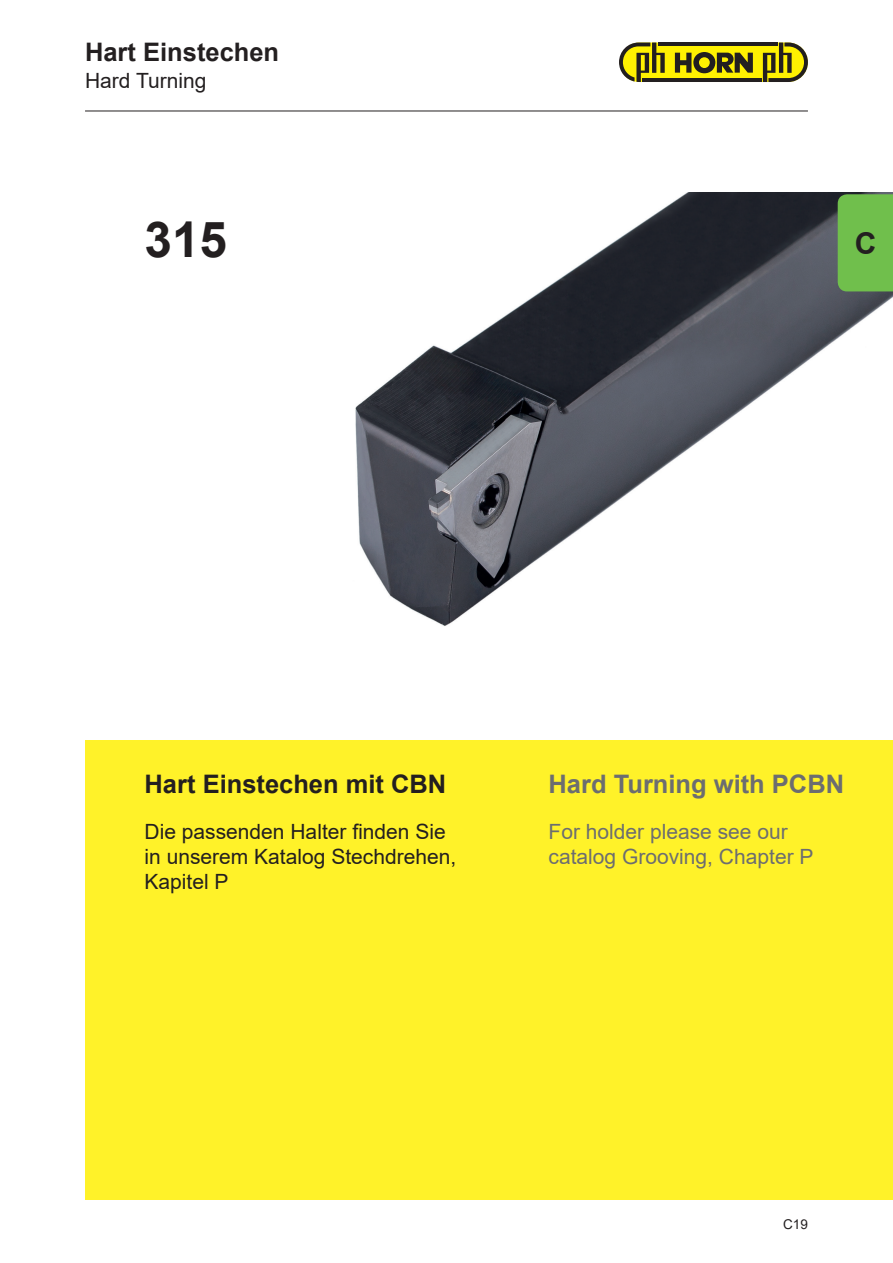
<style>
.page{position:relative;width:893px;height:1263px;background:#fff}
.page>*{position:absolute;margin:0;border:0;box-sizing:border-box;transform-origin:0 0}
.t1{font:700 49.5px "Arial";color:#231f20}
.t2{font:700 30px "Arial";color:#231f20}
.t3{font:700 25.5px "Arial";color:#231f20}
.t4{font:700 25.5px "Arial";color:#6c6d70}
.t5{font:21px/25.2px "Arial";color:#231f20}
.t6{font:21px/25.2px "Arial";color:#6c6d70}
.t7{font:13.5px "Arial";color:#231f20}
</style>
<div class="page">
<img style="left:355px;top:193px;width:538px;height:433px">
<div style="left:85px;top:740px;width:808px;height:459px;background:#fff229"></div>
<hr style="left:85px;top:111px;width:723px;height:1px;background:#231f20">
<div style="left:620px;top:43px;width:188px;height:39px;background:#fff101;border-radius:20px"></div>
<svg style="left:675px;top:52px;width:78px;height:21px"></svg>
<hr style="left:658px;top:43px;width:120px;height:3px;background:#231f20">
<hr style="left:642px;top:78px;width:120px;height:4px;background:#231f20">
<svg style="left:619px;top:43px;width:46px;height:39px"></svg>
<svg style="left:763px;top:43px;width:45px;height:39px"></svg>
<div style="left:838px;top:194px;width:55px;height:97px;background:#70bf4c"></div>
<p class="t3" style="left:85px;top:34px;width:196px">Hart Einstechen</p>
<p class="t5" style="left:85px;top:68px;width:123px">Hard Turning</p>
<h1 class="t1" style="left:145px;top:205px;width:84px">315</h1>
<h2 class="t2" style="left:855px;top:222px;width:23px">C</h2>
<p class="t3" style="left:145px;top:765px;width:303px">Hart Einstechen mit CBN</p>
<p class="t5" style="left:145px;top:819px;width:313px">Die passenden Halter finden Sie in unserem Katalog Stechdrehen,<br>Kapitel P</p>
<p class="t4" style="left:549px;top:765px;width:297px">Hard Turning with PCBN</p>
<p class="t6" style="left:549px;top:819px;width:266px">For holder please see our catalog Grooving, Chapter P</p>
<p class="t7" style="left:783px;top:1215px;width:26px">C19</p>
</div>
